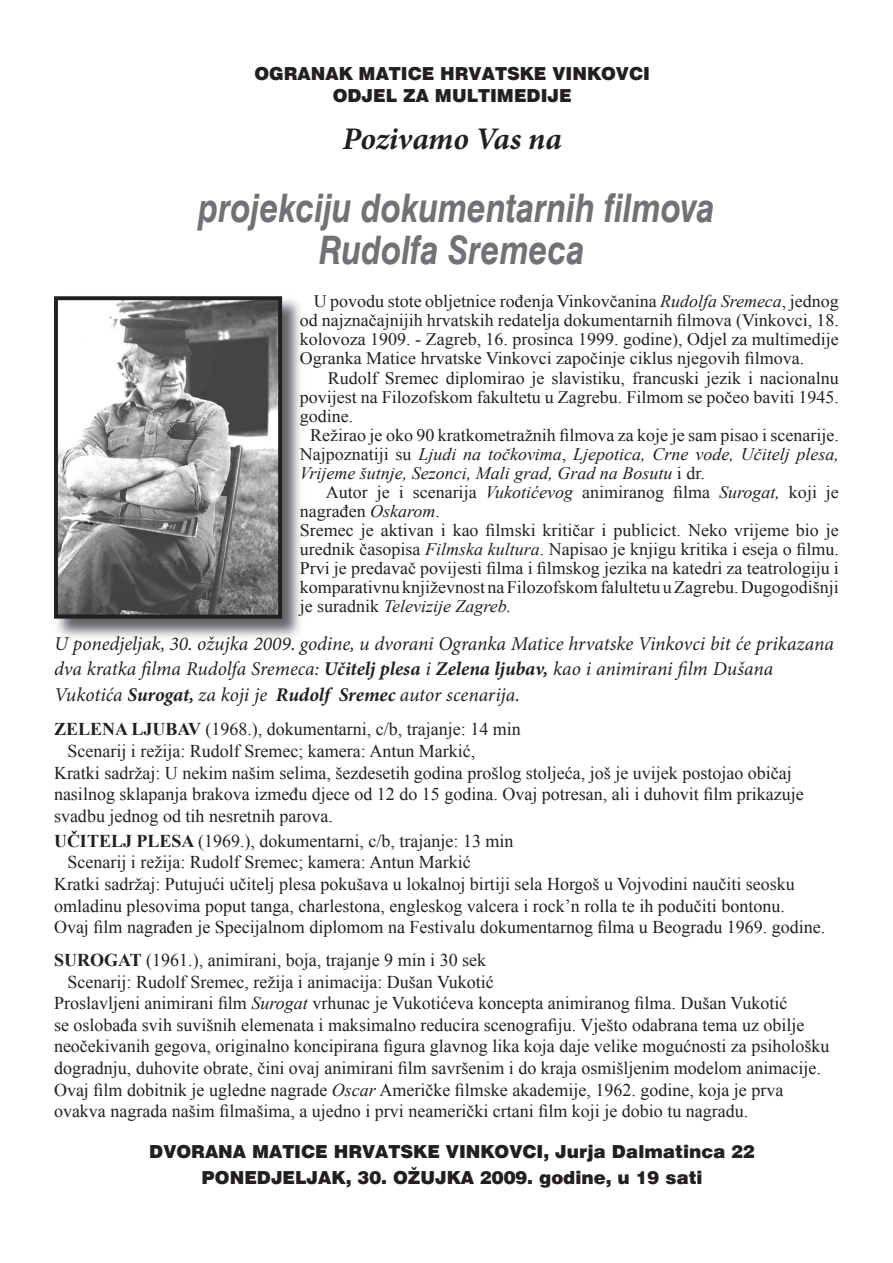
<style>
.page{position:relative;width:893px;height:1263px;background:#fff}
.page>*{position:absolute;margin:0;border:0;box-sizing:border-box;transform-origin:0 0}
.t1{font:italic 700 39.3px/42px "Swiss 721 BT";color:#717275;text-align:center;scale:.83 1}
.t2{font:italic 700 31.5px "Minion Pro";letter-spacing:-.005em;color:#231f20}
.t3{font:italic 19.5px/25.5px "Minion Pro";letter-spacing:-.01em;color:#231f20}
.t4{font:18px "Times New Roman";color:#231f20}
.t5{font:900 18px/21.6px "Swiss 721 BT";color:#231f20;text-align:center}
.t6{font:17.55px/19px "Times New Roman";color:#231f20;text-align:justify}
.t7{font:italic 17.55px "Times New Roman";color:#231f20}
.s1{font-style:italic}
.s2{font-style:normal}
.s3{font-weight:700}
</style>
<div class="page">
<img style="left:57px;top:296px;width:244px;height:342px">
<img style="left:59px;top:301px;width:218px;height:313px">
<div style="left:54px;top:296px;width:228px;height:323px;border:4px solid #231f20"></div>
<p class="t5" style="left:254px;top:63px;width:397px">OGRANAK MATICE HRVATSKE VINKOVCI<br>ODJEL ZA MULTIMEDIJE</p>
<h2 class="t2" style="left:343px;top:120px;width:221px">Pozivamo Vas na</h2>
<h1 class="t1" style="left:198px;top:186px;width:624px">projekciju dokumentarnih filmova<br>Rudolfa Sremeca</h1>
<p class="t6" style="left:300px;top:292px;width:541px;text-indent:14px">U povodu stote obljetnice rođenja Vinkovčanina <span class="s1">Rudolfa Sremeca</span>, jednog od najznačajnijih hrvatskih redatelja dokumentarnih filmova (Vinkovci, 18. kolovoza 1909. - Zagreb, 16. prosinca 1999. godine), Odjel za multimedije Ogranka Matice hrvatske Vinkovci započinje ciklus njegovih filmova.</p>
<p class="t6" style="left:328px;top:368px;width:513px">Rudolf Sremec diplomirao je slavistiku, francuski jezik i nacionalnu</p>
<p class="t6" style="left:300px;top:387px;width:541px">povijest na Filozofskom fakultetu u Zagrebu. Filmom se počeo baviti 1945.</p>
<p class="t6" style="left:300px;top:406px;width:55px">godine.</p>
<p class="t6" style="left:310px;top:425px;width:530px">Režirao je oko 90 kratkometražnih filmova za koje je sam pisao i scenarije.</p>
<p class="t7" style="left:300px;top:442px;width:541px"><span class="s2">Najpoznatiji su</span> Ljudi na točkovima<span class="s2">,</span> Ljepotica, Crne vode, Učitelj plesa,</p>
<p class="t7" style="left:300px;top:461px;width:407px">Vrijeme šutnje, Sezonci, Mali grad, Grad na Bosutu <span class="s2">i dr.</span></p>
<p class="t6" style="left:326px;top:482px;width:515px">Autor je i scenarija <span class="s1">Vukotićevog</span> animiranog filma <span class="s1">Surogat,</span> koji je</p>
<p class="t6" style="left:300px;top:501px;width:142px">nagrađen <span class="s1">Oskarom</span>.</p>
<p class="t6" style="left:300px;top:520px;width:541px">Sremec je aktivan i kao filmski kritičar i publicict. Neko vrijeme bio je</p>
<p class="t6" style="left:300px;top:539px;width:541px">urednik časopisa <span class="s1">Filmska kultura</span>. Napisao je knjigu kritika i eseja o filmu.</p>
<p class="t6" style="left:300px;top:558px;width:541px">Prvi je predavač povijesti filma i filmskog jezika na katedri za teatrologiju i</p>
<p class="t6" style="left:300px;top:577px;width:541px">komparativnu književnost na Filozofskom falultetu u Zagrebu. Dugogodišnji</p>
<p class="t7" style="left:300px;top:594px;width:213px"><span class="s2">je suradnik</span> Televizije Zagreb.</p>
<p class="t3" style="left:54px;top:631px;width:782px">U ponedjeljak, 30. ožujka 2009. godine, u dvorani Ogranka Matice hrvatske Vinkovci bit će prikazana dva kratka filma Rudolfa Sremeca: <span class="s3">Učitelj plesa</span> i <span class="s3">Zelena ljubav,</span> kao i animirani film Dušana<br>Vukotića <span class="s3">Surogat,</span> za koji je <span class="s3">Rudolf Sremec</span> autor scenarija.</p>
<p class="t4" style="left:54px;top:717px;width:468px"><span class="s3">ZELENA LJUBAV</span> (1968.), dokumentarni, c/b, trajanje: 14 min</p>
<p class="t4" style="left:67px;top:739px;width:409px">Scenarij i režija: Rudolf Sremec; kamera: Antun Markić,</p>
<p class="t4" style="left:54px;top:760px;width:739px">Kratki sadržaj: U nekim našim selima, šezdesetih godina prošlog stoljeća, još je uvijek postojao običaj</p>
<p class="t4" style="left:54px;top:782px;width:751px">nasilnog sklapanja brakova između djece od 12 do 15 godina. Ovaj potresan, ali i duhovit film prikazuje</p>
<p class="t4" style="left:54px;top:804px;width:280px">svadbu jednog od tih nesretnih parova.</p>
<p class="t4" style="left:54px;top:829px;width:461px"><span class="s3">UČITELJ PLESA</span> (1969.), dokumentarni, c/b, trajanje: 13 min</p>
<p class="t4" style="left:67px;top:850px;width:405px">Scenarij i režija: Rudolf Sremec; kamera: Antun Markić</p>
<p class="t4" style="left:54px;top:872px;width:742px">Kratki sadržaj: Putujući učitelj plesa pokušava u lokalnoj birtiji sela Horgoš u Vojvodini naučiti seosku</p>
<p class="t4" style="left:54px;top:893px;width:732px">omladinu plesovima poput tanga, charlestona, engleskog valcera i rock’n rolla te ih podučiti bontonu.</p>
<p class="t4" style="left:54px;top:915px;width:773px">Ovaj film nagrađen je Specijalnom diplomom na Festivalu dokumentarnog filma u Beogradu 1969. godine.</p>
<p class="t4" style="left:54px;top:948px;width:434px"><span class="s3">SUROGAT</span> (1961.), animirani, boja, trajanje 9 min i 30 sek</p>
<p class="t4" style="left:67px;top:969px;width:428px">Scenarij: Rudolf Sremec, režija i animacija: Dušan Vukotić</p>
<p class="t4" style="left:54px;top:991px;width:735px">Proslavljeni animirani film <span class="s1">Surogat</span> vrhunac je Vukotićeva koncepta animiranog filma. Dušan Vukotić</p>
<p class="t4" style="left:54px;top:1012px;width:752px">se oslobađa svih suvišnih elemenata i maksimalno reducira scenografiju. Vješto odabrana tema uz obilje</p>
<p class="t4" style="left:54px;top:1034px;width:777px">neočekivanih gegova, originalno koncipirana figura glavnog lika koja daje velike mogućnosti za psihološku</p>
<p class="t4" style="left:54px;top:1056px;width:768px">dogradnju, duhovite obrate, čini ovaj animirani film savršenim i do kraja osmišljenim modelom animacije.</p>
<p class="t4" style="left:54px;top:1077px;width:731px">Ovaj film dobitnik je ugledne nagrade <span class="s1">Oscar</span> Američke filmske akademije, 1962. godine, koja je prva</p>
<p class="t4" style="left:54px;top:1099px;width:696px">ovakva nagrada našim filmašima, a ujedno i prvi neamerički crtani film koji je dobio tu nagradu.</p>
<p class="t5" style="left:149px;top:1138px;width:607px;line-height:25.8px">DVORANA MATICE HRVATSKE VINKOVCI, Jurja Dalmatinca 22<br>PONEDJELJAK, 30. OŽUJKA 2009. godine, u 19 sati</p>
</div>
